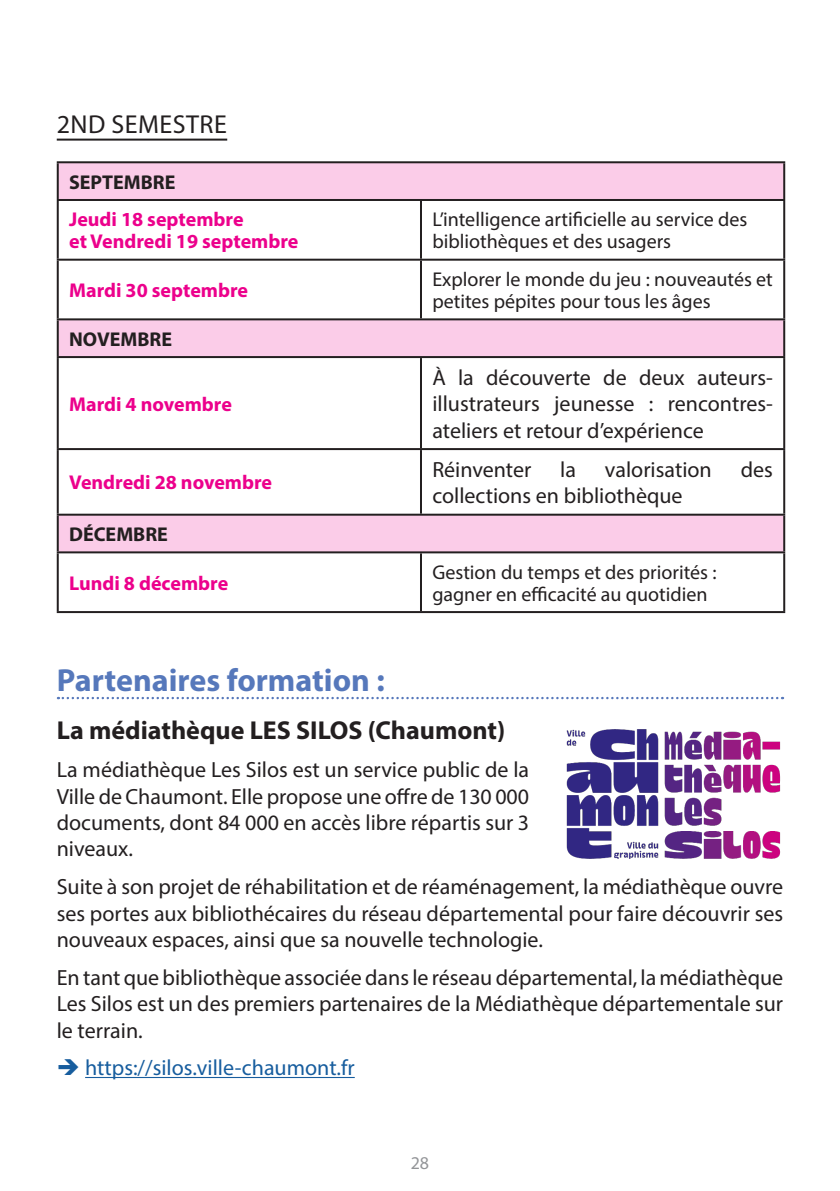
<style>
.page{position:relative;width:840px;height:1191px;background:#fff}
.page>*{position:absolute;margin:0;border:0;box-sizing:border-box;transform-origin:0 0}
.t1{font:700 32px "Myriad Pro";color:#5678bb}
.t2{font:700 26px "Myriad Pro";color:#231f20}
.H4___Date{font:26px "Myriad Pro";letter-spacing:.02em;color:#231f20}
.t3{font:22px/26.4px "Myriad Pro";color:#231f20;text-align:justify}
.t4{font:22px "Myriad Pro";color:#175d9e}
.table___texte{font:20px/22px "Myriad Pro";color:#231f20}
.table___texte___date{font:700 20px/22px "Myriad Pro";color:#ec008c}
.table___texte___head{font:700 20px "Myriad Pro";color:#231f20}
.t5{font:18px "Myriad Pro";color:#939598}
</style>
<div class="page">
<hr style="left:57px;top:139px;width:170px;height:2px;background:#231f20">
<svg style="left:58px;top:697px;width:724px;height:2px"></svg>
<hr style="left:85px;top:1077px;width:269px;height:1px;background:#175d9e">
<svg style="left:59px;top:163px;width:723px;height:388px"></svg>
<hr style="left:57px;top:161px;width:364px;height:2px;background:#231f20">
<hr style="left:57px;top:163px;width:2px;height:36px;background:#231f20">
<hr style="left:421px;top:161px;width:363px;height:2px;background:#231f20">
<hr style="left:782px;top:163px;width:2px;height:36px;background:#231f20">
<hr style="left:57px;top:199px;width:364px;height:2px;background:#231f20">
<hr style="left:57px;top:201px;width:2px;height:58px;background:#231f20">
<hr style="left:421px;top:199px;width:363px;height:2px;background:#231f20">
<hr style="left:420px;top:201px;width:2px;height:58px;background:#231f20">
<hr style="left:782px;top:201px;width:2px;height:58px;background:#231f20">
<hr style="left:57px;top:259px;width:364px;height:2px;background:#231f20">
<hr style="left:57px;top:261px;width:2px;height:57px;background:#231f20">
<hr style="left:421px;top:259px;width:363px;height:2px;background:#231f20">
<hr style="left:420px;top:261px;width:2px;height:57px;background:#231f20">
<hr style="left:782px;top:261px;width:2px;height:57px;background:#231f20">
<hr style="left:57px;top:318px;width:364px;height:2px;background:#231f20">
<hr style="left:57px;top:320px;width:2px;height:36px;background:#231f20">
<hr style="left:421px;top:318px;width:363px;height:2px;background:#231f20">
<hr style="left:782px;top:320px;width:2px;height:36px;background:#231f20">
<hr style="left:57px;top:356px;width:364px;height:2px;background:#231f20">
<hr style="left:57px;top:358px;width:2px;height:90px;background:#231f20">
<hr style="left:421px;top:356px;width:363px;height:2px;background:#231f20">
<hr style="left:420px;top:358px;width:2px;height:90px;background:#231f20">
<hr style="left:782px;top:358px;width:2px;height:90px;background:#231f20">
<hr style="left:57px;top:448px;width:364px;height:2px;background:#231f20">
<hr style="left:57px;top:450px;width:2px;height:63px;background:#231f20">
<hr style="left:421px;top:448px;width:363px;height:2px;background:#231f20">
<hr style="left:420px;top:450px;width:2px;height:63px;background:#231f20">
<hr style="left:782px;top:450px;width:2px;height:63px;background:#231f20">
<hr style="left:57px;top:513px;width:364px;height:2px;background:#231f20">
<hr style="left:57px;top:515px;width:2px;height:36px;background:#231f20">
<hr style="left:421px;top:513px;width:363px;height:2px;background:#231f20">
<hr style="left:782px;top:515px;width:2px;height:36px;background:#231f20">
<hr style="left:57px;top:551px;width:364px;height:2px;background:#231f20">
<hr style="left:57px;top:553px;width:2px;height:58px;background:#231f20">
<hr style="left:421px;top:551px;width:363px;height:2px;background:#231f20">
<hr style="left:420px;top:553px;width:2px;height:58px;background:#231f20">
<hr style="left:782px;top:553px;width:2px;height:58px;background:#231f20">
<hr style="left:57px;top:611px;width:364px;height:2px;background:#231f20">
<hr style="left:421px;top:611px;width:363px;height:2px;background:#231f20">
<img style="left:566px;top:729px;width:215px;height:130px">
<p class="H4___Date" style="left:57px;top:108px;width:172px">2ND SEMESTRE</p>
<p class="table___texte___head" style="left:69px;top:169px;width:108px">SEPTEMBRE</p>
<p class="table___texte___date" style="left:69px;top:208px;width:231px">Jeudi 18 septembre<br>et Vendredi 19 septembre</p>
<p class="table___texte" style="left:432px;top:208px;width:316px">L’intelligence artificielle au service des bibliothèques et des usagers</p>
<p class="table___texte___date" style="left:69px;top:279px;width:180px">Mardi 30 septembre</p>
<p class="table___texte" style="left:432px;top:268px;width:342px">Explorer le monde du jeu : nouveautés et petites pépites pour tous les âges</p>
<p class="table___texte___head" style="left:69px;top:326px;width:104px">NOVEMBRE</p>
<p class="table___texte___date" style="left:69px;top:392px;width:164px">Mardi 4 novembre</p>
<p class="table___texte___date" style="left:69px;top:471px;width:204px">Vendredi 28 novembre</p>
<p class="t3" style="left:432px;top:364px;width:342px">À la découverte de deux auteurs&shy;illustrateurs jeunesse : rencontres&shy;ateliers et retour d’expérience</p>
<p class="t3" style="left:432px;top:456px;width:100px">Réinventer</p>
<p class="t3" style="left:560px;top:456px;width:17px">la</p>
<p class="t3" style="left:604px;top:456px;width:108px">valorisation</p>
<p class="t3" style="left:740px;top:456px;width:34px">des</p>
<p class="t3" style="left:432px;top:482px;width:251px">collections en bibliothèque</p>
<p class="table___texte___head" style="left:69px;top:521px;width:100px">DÉCEMBRE</p>
<p class="table___texte___date" style="left:69px;top:571px;width:160px">Lundi 8 décembre</p>
<p class="table___texte" style="left:432px;top:560px;width:285px">Gestion du temps et des priorités : gagner en efficacité au quotidien</p>
<h3 class="t1" style="left:57px;top:659px;width:329px">Partenaires formation :</h3>
<h4 class="t2" style="left:57px;top:713px;width:450px">La médiathèque LES SILOS (Chaumont)</h4>
<p class="t3" style="left:57px;top:756px;width:473px">La médiathèque Les Silos est un service public de la Ville de Chaumont. Elle propose une offre de 130 000 documents, dont 84 000 en accès libre répartis sur 3 niveaux.</p>
<p class="t3" style="left:57px;top:873px;width:727px">Suite à son projet de réhabilitation et de réaménagement, la médiathèque ouvre ses portes aux bibliothécaires du réseau départemental pour faire découvrir ses nouveaux espaces, ainsi que sa nouvelle technologie.</p>
<p class="t3" style="left:57px;top:963px;width:727px">En tant que bibliothèque associée dans le réseau départemental, la médiathèque Les Silos est un des premiers partenaires de la Médiathèque départementale sur le terrain.</p>
<p class="t4" style="left:85px;top:1054px;width:271px">https://silos.ville-chaumont.fr</p>
<p class="t5" style="left:410px;top:1152px;width:20px">28</p>
</div>
